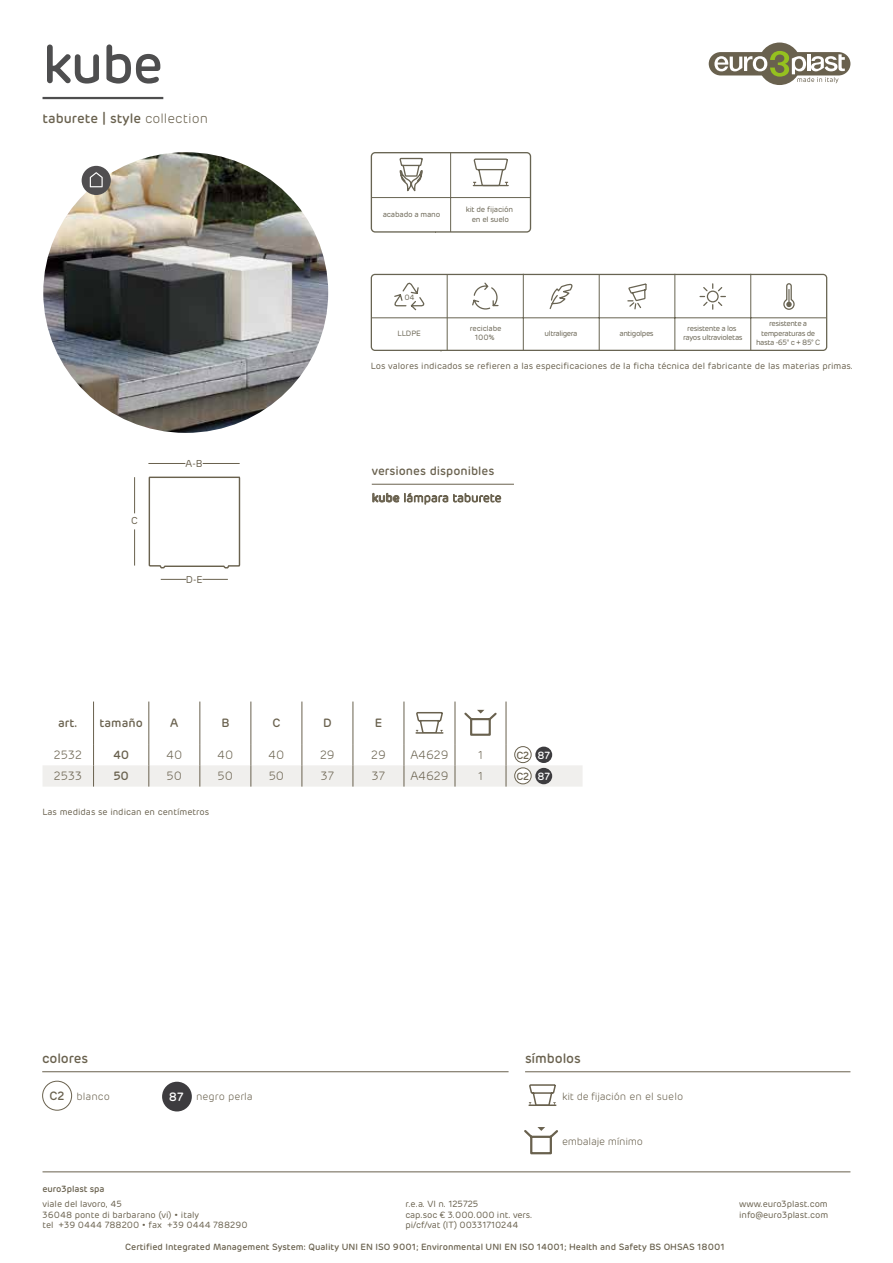
<style>
.page{position:relative;width:893px;height:1263px;background:#fff}
.page>*{position:absolute;margin:0;border:0;box-sizing:border-box;transform-origin:0 0}
.t1{font:500 54px "Rubrik";color:#4e4e4f}
.t2{font:500 13.5px "Rubrik";letter-spacing:-.01em;color:#69614e}
.t3{font:500 12px "Rubrik";color:#69614e}
.t4{font:300 12px "Rubrik";color:#69614e}
.t5{font:300 11.4px "Rubrik";color:#69614e}
.t6{font:300 10.5px "Rubrik";letter-spacing:-.025em;color:#69614e}
.t7{font:300 10.5px "Rubrik";color:#69614e}
.t8{font:500 10.35px "Rubrik";letter-spacing:-.025em;color:#69614e}
.t9{font:10.05px "Rubrik";color:#69614e}
.t10{font:9px/10.5px "Rubrik";color:#69614e}
.t11{font:500 9px "Rubrik";color:#69614e}
.t12{font:7.65px/9.1px "Rubrik";letter-spacing:-.05em;color:#696453;text-align:center}
.t13{font:7.65px/9.1px "Rubrik";letter-spacing:-.025em;color:#696453;text-align:center}
.s1{font-weight:300}
.s2{color:#fff}
.s3{font-weight:500;font-size:12px}
.s4{font-weight:500;font-size:12px;color:#fff}
</style>
<div class="page">
<hr style="left:43px;top:1171px;width:807px;height:1px;background:#69614e">
<div style="left:758px;top:43px;width:43px;height:42px;background:#69614e;border-radius:50%"></div>
<div style="left:709px;top:52px;width:141px;height:23px;background:#69614e;border-radius:12px"></div>
<svg style="left:714px;top:51px;width:131px;height:32px"></svg>
<hr style="left:43px;top:97px;width:120px;height:2px;background:#4e4e4f">
<hr style="left:200px;top:701px;width:1px;height:43px;background:#69614e">
<hr style="left:251px;top:701px;width:1px;height:43px;background:#69614e">
<hr style="left:302px;top:701px;width:1px;height:43px;background:#69614e">
<hr style="left:353px;top:701px;width:1px;height:43px;background:#69614e">
<hr style="left:506px;top:701px;width:1px;height:43px;background:#69614e">
<hr style="left:93px;top:701px;width:1px;height:43px;background:#69614e">
<hr style="left:149px;top:701px;width:1px;height:43px;background:#69614e">
<hr style="left:404px;top:701px;width:1px;height:43px;background:#69614e">
<hr style="left:455px;top:701px;width:1px;height:43px;background:#69614e">
<svg style="left:43px;top:744px;width:540px;height:43px"></svg>
<hr style="left:416px;top:732px;width:27px;height:2px;background:#69614e">
<svg style="left:416px;top:712px;width:27px;height:20px"></svg>
<svg style="left:464px;top:710px;width:33px;height:26px"></svg>
<div style="left:535px;top:747px;width:17px;height:16px;background:#3d3c3f;border-radius:50%"></div>
<div style="left:515px;top:747px;width:16px;height:16px;background:#fff;border-radius:50%"></div>
<div style="left:514px;top:746px;width:17px;height:17px;border:1px solid #69614e;border-radius:50%"></div>
<div style="left:535px;top:768px;width:17px;height:16px;background:#3d3c3f;border-radius:50%"></div>
<div style="left:515px;top:768px;width:16px;height:16px;background:#fff;border-radius:50%"></div>
<div style="left:514px;top:768px;width:17px;height:16px;border:1px solid #69614e;border-radius:50%"></div>
<hr style="left:372px;top:484px;width:142px;height:1px;background:#69614e">
<svg style="left:372px;top:493px;width:129px;height:12px"></svg>
<hr style="left:371px;top:318px;width:455px;height:1px;background:#686452">
<hr style="left:523px;top:274px;width:1px;height:76px;background:#686452">
<hr style="left:599px;top:274px;width:1px;height:77px;background:#686452">
<hr style="left:675px;top:274px;width:1px;height:76px;background:#686452">
<hr style="left:750px;top:274px;width:1px;height:76px;background:#686452">
<svg style="left:699px;top:282px;width:96px;height:28px"></svg>
<svg style="left:549px;top:283px;width:98px;height:27px"></svg>
<hr style="left:447px;top:274px;width:1px;height:77px;background:#686452">
<svg style="left:394px;top:282px;width:31px;height:29px"></svg>
<svg style="left:472px;top:282px;width:27px;height:28px"></svg>
<div style="left:371px;top:274px;width:456px;height:77px;border:1px solid #686452;border-radius:4px"></div>
<hr style="left:371px;top:197px;width:159px;height:1px;background:#686452">
<hr style="left:450px;top:152px;width:1px;height:80px;background:#686452">
<div style="left:371px;top:152px;width:160px;height:81px;border:1px solid #686452;border-radius:4px"></div>
<svg style="left:399px;top:157px;width:24px;height:35px"></svg>
<svg style="left:473px;top:158px;width:35px;height:28px"></svg>
<hr style="left:525px;top:1071px;width:325px;height:1px;background:#69614e">
<hr style="left:42px;top:1071px;width:467px;height:1px;background:#69614e">
<div style="left:42px;top:1081px;width:30px;height:29px;border:1px solid #69614e;border-radius:50%"></div>
<div style="left:162px;top:1082px;width:30px;height:29px;background:#3d3c3f;border-radius:50%"></div>
<hr style="left:134px;top:477px;width:1px;height:36px;background:#69614e">
<svg style="left:161px;top:579px;width:25px;height:1px"></svg>
<hr style="left:148px;top:463px;width:37px;height:1px;background:#69614e">
<svg style="left:148px;top:476px;width:92px;height:93px"></svg>
<hr style="left:203px;top:463px;width:37px;height:1px;background:#69614e">
<svg style="left:202px;top:579px;width:26px;height:1px"></svg>
<hr style="left:134px;top:529px;width:1px;height:36px;background:#69614e">
<hr style="left:529px;top:1104px;width:27px;height:2px;background:#69614e">
<svg style="left:529px;top:1084px;width:27px;height:21px"></svg>
<svg style="left:524px;top:1127px;width:34px;height:28px"></svg>
<img style="left:43px;top:152px;width:285px;height:281px">
<div style="left:82px;top:166px;width:29px;height:29px;background:#504e50;border-radius:50%"></div>
<svg style="left:90px;top:172px;width:13px;height:15px"></svg>
<h1 class="t1" style="left:43px;top:30px;width:122px">kube</h1>
<h2 class="t2" style="left:43px;top:110px;width:167px">taburete | style <span class="s1">collection</span></h2>
<p class="t9" style="left:131px;top:514px;width:8px">C</p>
<p class="t9" style="left:186px;top:457px;width:18px">A-B</p>
<p class="t9" style="left:186px;top:573px;width:18px">D-E</p>
<p class="t13" style="left:383px;top:210px;width:59px">acabado a mano</p>
<p class="t13" style="left:466px;top:205px;width:49px">kit de fijación en el suelo</p>
<p class="t12" style="left:404px;top:293px;width:12px">04</p>
<p class="t13" style="left:470px;top:324px;width:33px">reciclabe<br>100%</p>
<p class="t12" style="left:398px;top:328px;width:25px">LLDPE</p>
<p class="t12" style="left:544px;top:328px;width:35px">ultraligera</p>
<p class="t12" style="left:619px;top:328px;width:36px">antigolpes</p>
<p class="t12" style="left:683px;top:324px;width:61px">resistente a los rayos ultravioletas</p>
<p class="t12" style="left:756px;top:319px;width:66px">resistente a temperaturas de hasta -65° c + 85° C</p>
<p class="t10" style="left:371px;top:361px;width:484px">Los valores indicados se refieren a las especificaciones de la ficha técnica del fabricante de las materias primas.</p>
<h3 class="t3" style="left:372px;top:463px;width:124px">versiones disponibles</h3>
<h3 class="t3" style="left:58px;top:715px;width:21px">art.</h3>
<h3 class="t3" style="left:100px;top:715px;width:45px">tamaño</h3>
<h3 class="t3" style="left:170px;top:715px;width:10px">A</h3>
<h3 class="t3" style="left:221px;top:715px;width:10px">B</h3>
<h3 class="t3" style="left:272px;top:715px;width:9px">C</h3>
<h3 class="t3" style="left:323px;top:715px;width:10px">D</h3>
<h3 class="t3" style="left:375px;top:715px;width:9px">E</h3>
<h3 class="t4" style="left:54px;top:747px;width:30px">2532</h3>
<h3 class="t3" style="left:113px;top:747px;width:18px">40</h3>
<h3 class="t4" style="left:166px;top:747px;width:18px">40</h3>
<h3 class="t4" style="left:217px;top:747px;width:18px">40</h3>
<h3 class="t4" style="left:268px;top:747px;width:18px">40</h3>
<h3 class="t4" style="left:320px;top:747px;width:16px">29</h3>
<h3 class="t4" style="left:371px;top:747px;width:16px">29</h3>
<h3 class="t4" style="left:410px;top:747px;width:40px">A4629</h3>
<p class="t5" style="left:478px;top:748px;width:6px">1</p>
<p class="t8" style="left:516px;top:748px;width:35px">C2 <span class="s2">87</span></p>
<h3 class="t4" style="left:54px;top:769px;width:30px">2533</h3>
<h3 class="t3" style="left:113px;top:769px;width:17px">50</h3>
<h3 class="t4" style="left:167px;top:769px;width:17px">50</h3>
<h3 class="t4" style="left:218px;top:769px;width:17px">50</h3>
<h3 class="t4" style="left:269px;top:769px;width:17px">50</h3>
<h3 class="t4" style="left:321px;top:769px;width:15px">37</h3>
<h3 class="t4" style="left:372px;top:769px;width:15px">37</h3>
<h3 class="t4" style="left:410px;top:769px;width:40px">A4629</h3>
<p class="t5" style="left:478px;top:769px;width:6px">1</p>
<p class="t8" style="left:516px;top:769px;width:35px">C2 <span class="s2">87</span></p>
<p class="t10" style="left:43px;top:807px;width:168px">Las medidas se indican en centímetros</p>
<h2 class="t2" style="left:42px;top:1050px;width:48px">colores</h2>
<p class="t6" style="left:50px;top:1090px;width:62px"><span class="s3">C2</span> blanco</p>
<p class="t7" style="left:169px;top:1090px;width:85px"><span class="s4">87</span> negro perla</p>
<h2 class="t2" style="left:525px;top:1049px;width:57px">símbolos</h2>
<p class="t6" style="left:562px;top:1090px;width:123px">kit de fijación en el suelo</p>
<p class="t6" style="left:562px;top:1135px;width:83px">embalaje mínimo</p>
<p class="t11" style="left:43px;top:1183px;width:64px">euro3plast spa</p>
<p class="t10" style="left:43px;top:1199px;width:207px">viale del lavoro, 45<br>36048 ponte di barbarano (vi) • italy<br>tel +39 0444 788200 • fax +39 0444 788290</p>
<p class="t10" style="left:405px;top:1199px;width:129px">r.e.a. VI n. 125725<br>cap.soc € 3.000.000 int. vers. pi/cf/vat (IT) 00331710244</p>
<p class="t10" style="left:739px;top:1199px;width:91px">www.euro3plast.com info@euro3plast.com</p>
<p class="t11" style="left:125px;top:1241px;width:601px">Certified Integrated Management System: Quality UNI EN ISO 9001; Environmental UNI EN ISO 14001; Health and Safety BS OHSAS 18001</p>
</div>
